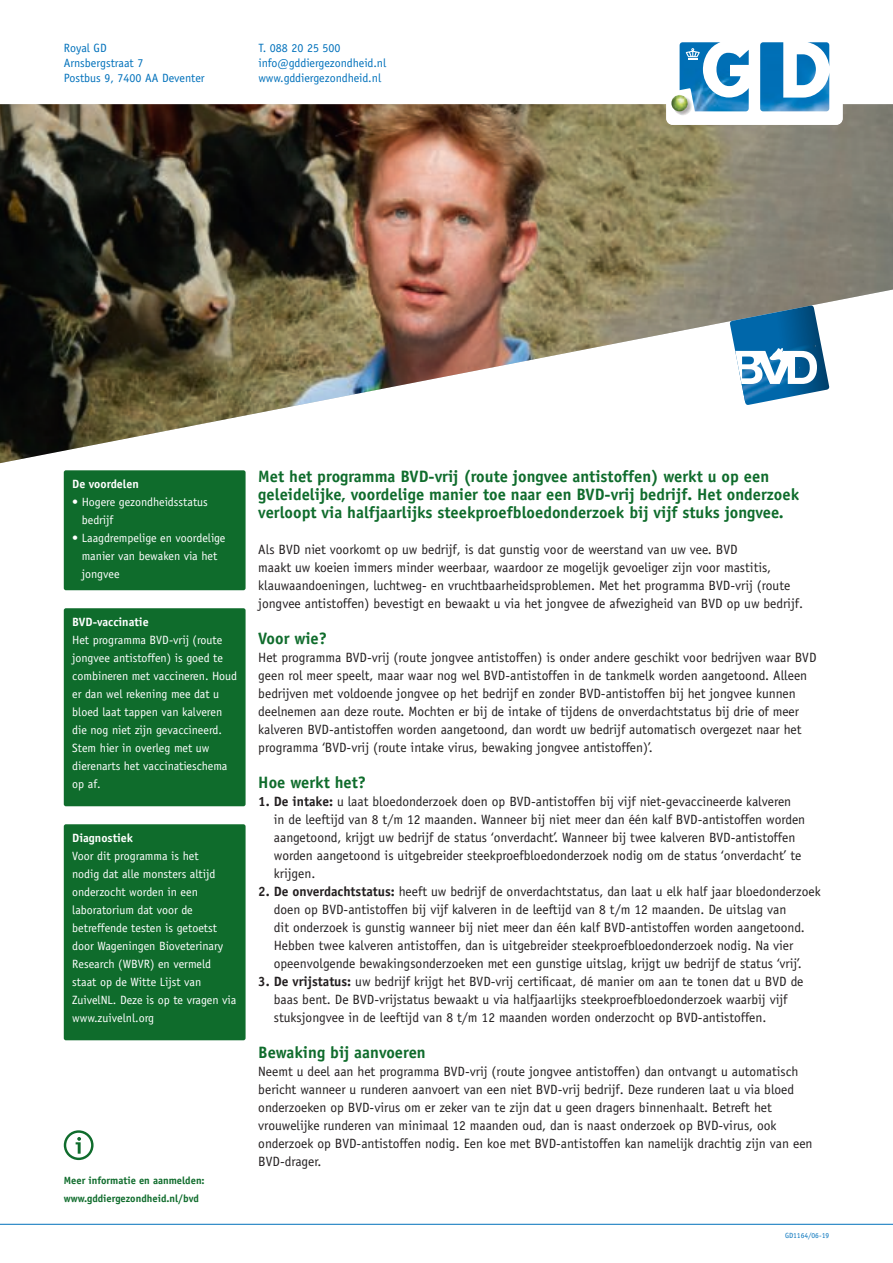
<style>
.page{position:relative;width:893px;height:1263px;background:#fff}
.page>*{position:absolute;margin:0;border:0;box-sizing:border-box;transform-origin:0 0}
.t1{font:700 16.5px/18px "Officina Sans";color:#0f6c2c}
.t2{font:13.5px/18px "Officina Sans";color:#231f20}
.t3{font:12px/18px "Officina Sans";color:#fff}
.t4{font:12px/15px "Officina Sans";color:#0071bb}
.t5{font:700 12px "Officina Sans";color:#fff}
.t6{font:700 10.5px/18px "Officina Sans";color:#0f6c2c}
.t7{font:7.5px "Officina Sans";color:#0071bb}
.s1{font-weight:700}
</style>
<div class="page">
<img style="left:0;top:104px;width:893px;height:360px">
<hr style="left:0;top:1224px;width:893px;height:1px;background:#0071bb">
<svg style="left:64px;top:1130px;width:30px;height:30px"></svg>
<div style="left:64px;top:470px;width:182px;height:120px;background:#0f6c2c;border-radius:2px"></div>
<div style="left:64px;top:608px;width:182px;height:198px;background:#0f6c2c;border-radius:2px"></div>
<div style="left:64px;top:824px;width:182px;height:216px;background:#0f6c2c;border-radius:2px"></div>
<svg style="left:666px;top:42px;width:177px;height:83px"></svg>
<svg style="left:730px;top:306px;width:100px;height:99px"></svg>
<p class="t4" style="left:64px;top:40px;width:142px">Royal GD<br>Arnsbergstraat 7<br>Postbus 9, 7400 AA Deventer</p>
<p class="t4" style="left:258px;top:40px;width:129px">T. 088 20 25 500 info@gddiergezondheid.nl www.gddiergezondheid.nl</p>
<p class="t5" style="left:72px;top:477px;width:68px">De voordelen</p>
<p class="t3" style="left:82px;top:493px;width:128px;text-indent:-10px">• Hogere gezondheidsstatus bedrijf</p>
<p class="t3" style="left:82px;top:529px;width:145px;text-indent:-10px">• Laagdrempelige en voordelige manier van bewaken via het jongvee</p>
<p class="t5" style="left:72px;top:615px;width:78px">BVD-vaccinatie</p>
<p class="t3" style="left:72px;top:631px;width:166px">Het programma BVD-vrij (route jongvee antistoffen) is goed te combineren met vaccineren. Houd er dan wel rekening mee dat u bloed laat tappen van kalveren die nog niet zijn gevaccineerd.<br>Stem hier in overleg met uw dierenarts het vaccinatieschema op af.</p>
<p class="t5" style="left:72px;top:831px;width:62px">Diagnostiek</p>
<p class="t3" style="left:72px;top:847px;width:165px">Voor dit programma is het<br>nodig dat alle monsters altijd onderzocht worden in een laboratorium dat voor de betreffende testen is getoetst door Wageningen Bioveterinary<br>Research (WBVR) en vermeld staat op de Witte Lijst van<br>ZuivelNL. Deze is op te vragen via www.zuivelnl.org</p>
<p class="t6" style="left:64px;top:1171px;width:142px">Meer informatie en aanmelden: www.gddiergezondheid.nl/bvd</p>
<p class="t1" style="left:258px;top:467px;width:542px">Met het programma BVD-vrij (route jongvee antistoffen) werkt u op een geleidelijke, voordelige manier toe naar een BVD-vrij bedrijf. Het onderzoek verloopt via halfjaarlijks steekproefbloedonderzoek bij vijf stuks jongvee.</p>
<p class="t2" style="left:258px;top:541px;width:546px">Als BVD niet voorkomt op uw bedrijf, is dat gunstig voor de weerstand van uw vee. BVD<br>maakt uw koeien immers minder weerbaar, waardoor ze mogelijk gevoeliger zijn voor mastitis, klauwaandoeningen, luchtweg- en vruchtbaarheidsproblemen. Met het programma BVD-vrij (route jongvee antistoffen) bevestigt en bewaakt u via het jongvee de afwezigheid van BVD op uw bedrijf.</p>
<p class="t1" style="left:258px;top:629px;width:70px">Voor wie?</p>
<p class="t2" style="left:258px;top:649px;width:560px">Het programma BVD-vrij (route jongvee antistoffen) is onder andere geschikt voor bedrijven waar BVD geen rol meer speelt, maar waar nog wel BVD-antistoffen in de tankmelk worden aangetoond. Alleen bedrijven met voldoende jongvee op het bedrijf en zonder BVD-antistoffen bij het jongvee kunnen deelnemen aan deze route. Mochten er bij de intake of tijdens de onverdachtstatus bij drie of meer kalveren BVD-antistoffen worden aangetoond, dan wordt uw bedrijf automatisch overgezet naar het programma ‘BVD-vrij (route intake virus, bewaking jongvee antistoffen)’.</p>
<p class="t1" style="left:258px;top:773px;width:109px">Hoe werkt het?</p>
<p class="t2" style="left:274px;top:793px;width:533px;text-indent:-15px"><span class="s1">1. De intake:</span> u laat bloedonderzoek doen op BVD-antistoffen bij vijf niet-gevaccineerde kalveren in de leeftijd van 8 t/m 12 maanden. Wanneer bij niet meer dan één kalf BVD-antistoffen worden aangetoond, krijgt uw bedrijf de status ‘onverdacht’. Wanneer bij twee kalveren BVD-antistoffen worden aangetoond is uitgebreider steekproefbloedonderzoek nodig om de status ‘onverdacht’ te krijgen.</p>
<p class="t2" style="left:274px;top:883px;width:548px;text-indent:-15px"><span class="s1">2. De onverdachtstatus:</span> heeft uw bedrijf de onverdachtstatus, dan laat u elk half jaar bloedonderzoek doen op BVD-antistoffen bij vijf kalveren in de leeftijd van 8 t/m 12 maanden. De uitslag van<br>dit onderzoek is gunstig wanneer bij niet meer dan één kalf BVD-antistoffen worden aangetoond.<br>Hebben twee kalveren antistoffen, dan is uitgebreider steekproefbloedonderzoek nodig. Na vier opeenvolgende bewakingsonderzoeken met een gunstige uitslag, krijgt uw bedrijf de status ‘vrij’.</p>
<p class="t2" style="left:274px;top:973px;width:531px;text-indent:-15px"><span class="s1">3. De vrijstatus:</span> uw bedrijf krijgt het BVD-vrij certificaat, dé manier om aan te tonen dat u BVD de baas bent. De BVD-vrijstatus bewaakt u via halfjaarlijks steekproefbloedonderzoek waarbij vijf stuksjongvee in de leeftijd van 8 t/m 12 maanden worden onderzocht op BVD-antistoffen.</p>
<p class="t1" style="left:258px;top:1043px;width:169px">Bewaking bij aanvoeren</p>
<p class="t2" style="left:258px;top:1063px;width:556px">Neemt u deel aan het programma BVD-vrij (route jongvee antistoffen) dan ontvangt u automatisch bericht wanneer u runderen aanvoert van een niet BVD-vrij bedrijf. Deze runderen laat u via bloed onderzoeken op BVD-virus om er zeker van te zijn dat u geen dragers binnenhaalt. Betreft het vrouwelijke runderen van minimaal 12 maanden oud, dan is naast onderzoek op BVD-virus, ook onderzoek op BVD-antistoffen nodig. Een koe met BVD-antistoffen kan namelijk drachtig zijn van een BVD-drager.</p>
<p class="t7" style="left:785px;top:1231px;width:46px">GD1164/06-19</p>
</div>
